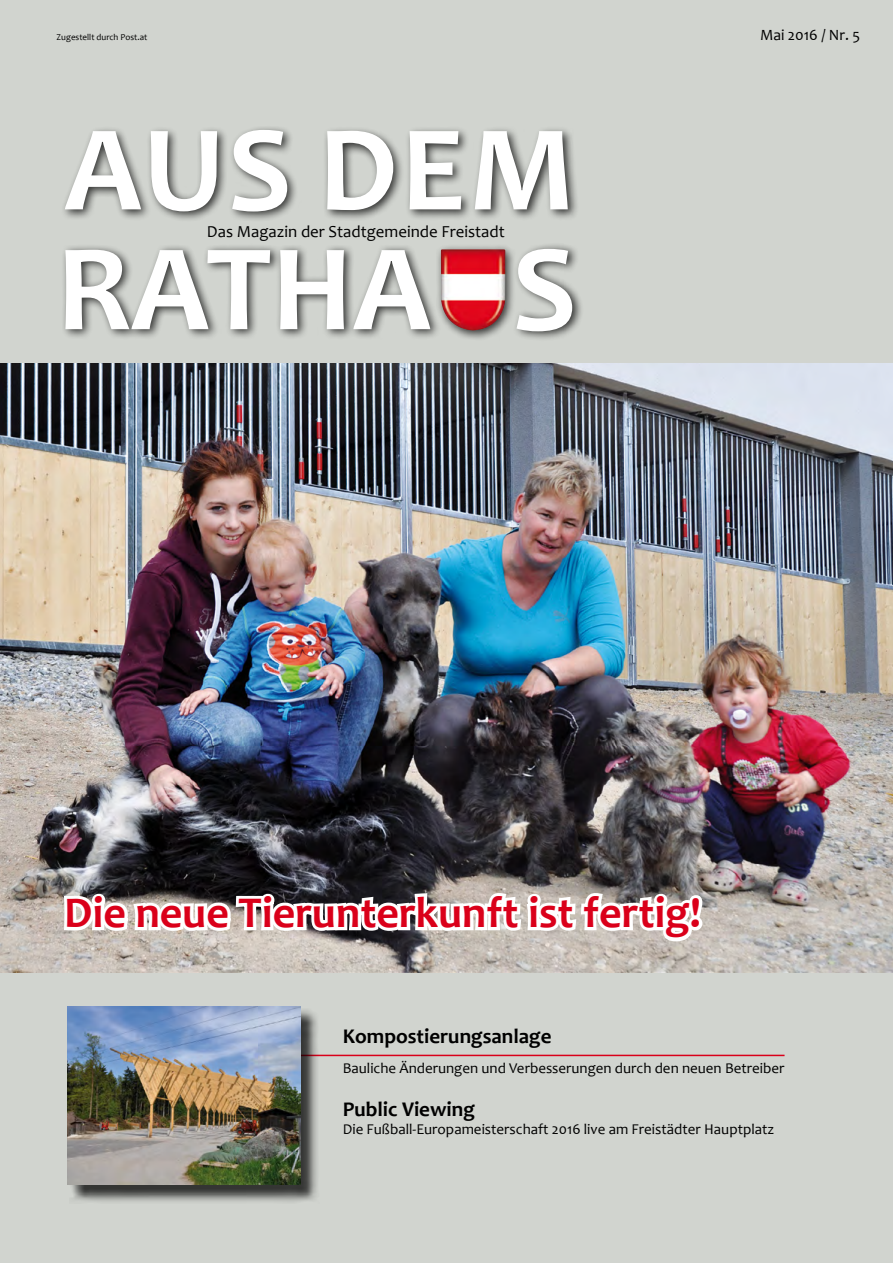
<style>
.page{position:relative;width:893px;height:1263px;background:#d1d4cf}
.page>*{position:absolute;margin:0;border:0;box-sizing:border-box;transform-origin:0 0}
.t1{font:700 124.35px "Candara";color:#fff}
.t2{font:700 123px "Candara";letter-spacing:.025em;color:#fff}
.t3{font:700 44.1px "Candara";color:#da001a}
.t4{font:700 21px "Candara";color:#000}
.t5{font:16.8px "Candara";color:#000}
.t6{font:15.75px "Candara";color:#000}
.t7{font:15px "Candara";color:#000}
.t8{font:9px "Candara";color:#000}
</style>
<div class="page">
<div style="left:60px;top:124px;width:519px;height:98px;background:#000;opacity:.75"></div>
<div style="left:61px;top:243px;width:523px;height:99px;background:#000;opacity:.75"></div>
<img style="left:0;top:364px;width:893px;height:608px">
<svg style="left:61px;top:889px;width:647px;height:55px;background:#c5c1bf"></svg>
<hr style="left:300px;top:1055px;width:484px;height:1px;background:#da001a">
<div style="left:69px;top:1008px;width:250px;height:196px;background:#000;opacity:.75"></div>
<img style="left:67px;top:1006px;width:233px;height:179px">
<p class="t8" style="left:57px;top:31px;width:92px">Zugestellt durch Post.at</p>
<h2 class="t2" style="left:64px;top:95px;width:512px">AUS DEM</h2>
<p class="t5" style="left:207px;top:222px;width:299px">Das Magazin der Stadtgemeinde Freistadt</p>
<h1 class="t1" style="left:57px;top:214px;width:522px">RATHA S</h1>
<p class="t6" style="left:760px;top:26px;width:102px">Mai 2016 / Nr. 5</p>
<h3 class="t3" style="left:64px;top:886px;width:638px">Die neue Tierunterkunft ist fertig!</h3>
<h3 class="t4" style="left:343px;top:1024px;width:210px">Kompostierungsanlage</h3>
<p class="t7" style="left:343px;top:1059px;width:443px">Bauliche Änderungen und Verbesserungen durch den neuen Betreiber</p>
<h3 class="t4" style="left:343px;top:1097px;width:134px">Public Viewing</h3>
<p class="t7" style="left:343px;top:1120px;width:433px">Die Fußball-Europameisterschaft 2016 live am Freistädter Hauptplatz</p>
</div>
